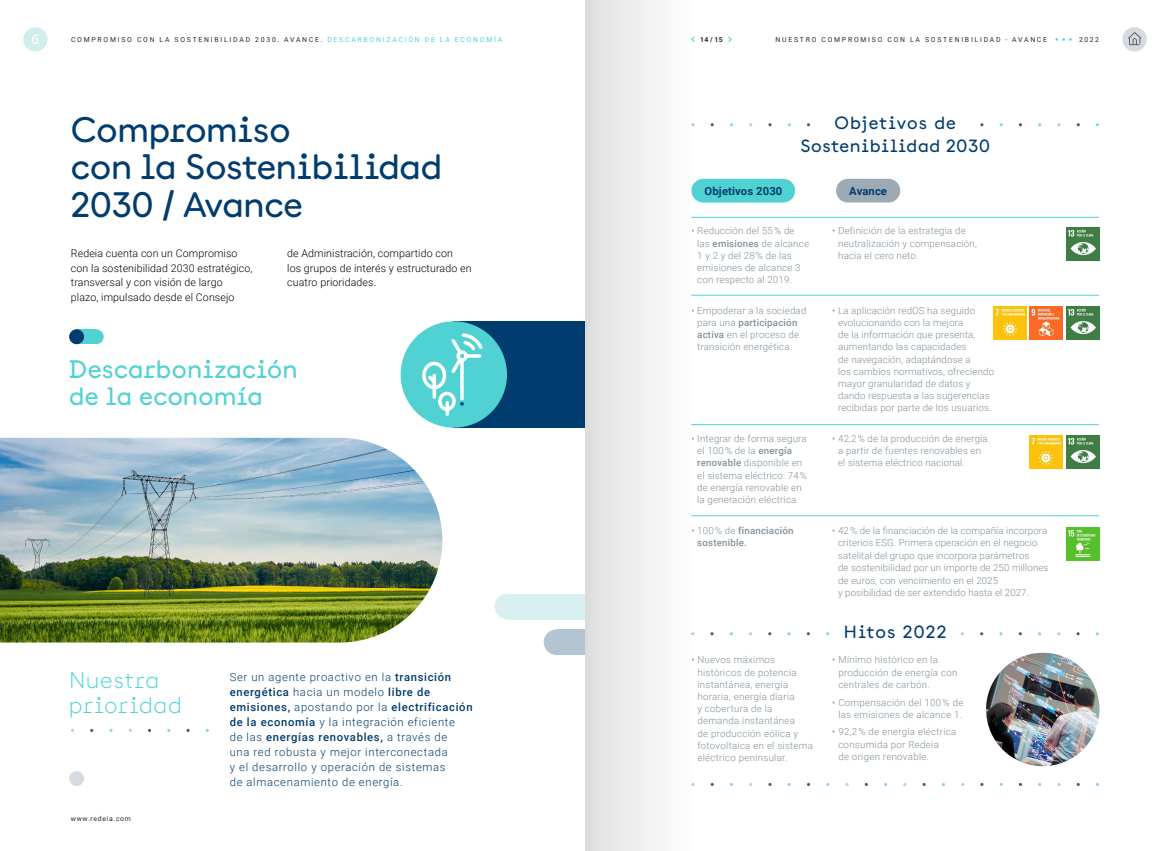
<style>
.page{position:relative;width:1170px;height:851px;background:#fff}
.page>*{position:absolute;margin:0;border:0;box-sizing:border-box;transform-origin:0 0}
.t1{font:500 35px/37.5px "Documan";color:#003c6e}
.t2{font:500 25px/27.5px "Documan";letter-spacing:.02em;color:#50d2d2}
.t3{font:300 22.5px/25px "Documan";letter-spacing:.04em;color:#50d2d2}
.t4{font:500 17.5px/22.5px "Documan";letter-spacing:.055em;color:#003c6e;text-align:center}
.t5{font:500 17.5px "Documan";letter-spacing:.075em;color:#003c6e}
.t6{font:500 13.12px "Documan";color:#fff}
.t7{font:300 11.25px/15px "Roboto";letter-spacing:.06em;color:#003c6e}
.t8{font:700 11.25px "Roboto";letter-spacing:.01em;color:#003c6e}
.t9{font:300 10.62px/14.6px "Roboto";letter-spacing:.01em;color:#000}
.t10{font:300 9.75px/12.1px "Roboto";letter-spacing:.02em;color:#81919b}
.t11{font:500 9.75px/12.1px "Roboto";letter-spacing:.02em;color:#81919b}
.t12{font:6.88px "Roboto";letter-spacing:.255em;color:#282827}
.t13{font:6.88px "Roboto";letter-spacing:.1em;color:#282827}
.t14{font:700 6.88px "Roboto";color:#282827}
.s1{color:#50d2d2}
.s2{font-weight:500}
.s3{font-family:"Documan";font-weight:300;font-size:10px;color:#50d2d2}
.s4{font-weight:300}
</style>
<div class="page">
<div style="left:1122px;top:27px;width:24px;height:24px;background:#d7dae2;border-radius:50%"></div>
<svg style="left:1128px;top:32px;width:13px;height:13px"></svg>
<hr style="left:691px;top:515px;width:407px;height:1px;background:#50d2d2">
<hr style="left:691px;top:217px;width:407px;height:1px;background:#50d2d2">
<hr style="left:691px;top:424px;width:407px;height:1px;background:#50d2d2">
<hr style="left:691px;top:295px;width:407px;height:1px;background:#50d2d2">
<div style="left:847px;top:179px;width:41px;height:23px;background:#9baab4"></div>
<div style="left:703px;top:179px;width:80px;height:23px;background:#50d2d2"></div>
<div style="left:23px;top:27px;width:25px;height:24px;background:#d1eded;border-radius:50%"></div>
<div style="left:454px;top:321px;width:131px;height:106px;background:#003c6e"></div>
<div style="left:400px;top:321px;width:107px;height:106px;background:#50d2d2;border-radius:50%"></div>
<svg style="left:420px;top:331px;width:65px;height:86px"></svg>
<img style="left:0;top:438px;width:442px;height:204px">
<div style="left:89px;top:329px;width:15px;height:15px;background:#50d2d2;border-radius:50%"></div>
<div style="left:77px;top:329px;width:19px;height:15px;background:#50d2d2"></div>
<div style="left:69px;top:329px;width:15px;height:15px;background:#003c6e;border-radius:50%"></div>
<div style="left:69px;top:771px;width:15px;height:14px;background:#d7dae2;border-radius:50%"></div>
<div style="left:494px;top:593px;width:26px;height:26px;background:#d8f0f0;border-radius:50%"></div>
<div style="left:507px;top:593px;width:78px;height:26px;background:#d8f0f0"></div>
<div style="left:543px;top:629px;width:26px;height:26px;background:#b3c5d3;border-radius:50%"></div>
<div style="left:556px;top:629px;width:29px;height:26px;background:#b3c5d3"></div>
<svg style="left:728px;top:36px;width:4px;height:7px"></svg>
<div style="left:585px;top:0;width:109px;height:850px;background:linear-gradient(to right,#dfdfdf,#fff)"></div>
<img style="left:1066px;top:227px;width:32px;height:33px">
<img style="left:993px;top:307px;width:33px;height:32px">
<img style="left:1029px;top:307px;width:33px;height:32px">
<img style="left:1066px;top:307px;width:32px;height:32px">
<img style="left:1029px;top:435px;width:33px;height:33px">
<img style="left:1066px;top:435px;width:32px;height:33px">
<img style="left:1066px;top:527px;width:32px;height:33px">
<img style="left:985px;top:652px;width:114px;height:114px;border-radius:57px">
<h3 class="t6" style="left:32px;top:28px;width:9px">6</h3>
<p class="t12" style="left:71px;top:34px;width:433px">COMPROMISO CON LA SOSTENIBILIDAD 2030. AVANCE. <span class="s1">DESCARBONIZACIÓN DE LA ECONOMÍA</span></p>
<p class="t1" style="left:71px;top:105px;width:372px">Compromiso<br>con la Sostenibilidad<br>2030 / Avance</p>
<p class="t9" style="left:71px;top:245px;width:183px">Redeia cuenta con un Compromiso con la sostenibilidad 2030 estratégico, transversal y con visión de largo plazo, impulsado desde el Consejo</p>
<p class="t9" style="left:287px;top:245px;width:186px">de Administración, compartido con<br>los grupos de interés y estructurado en cuatro prioridades.</p>
<h3 class="t2" style="left:69px;top:351px;width:230px">Descarbonización de la economía</h3>
<h4 class="t3" style="left:69px;top:664px;width:114px">Nuestra prioridad</h4>
<p class="t13" style="left:71px;top:813px;width:62px">www.redeia.com</p>
<p class="t7" style="left:230px;top:669px;width:244px">Ser un agente proactivo en la <span class="s2">transición energética</span> hacia un modelo <span class="s2">libre de emisiones,</span> apostando por la <span class="s2">electrificación de la economía</span> y la integración eficiente<br>de las <span class="s2">energías renovables,</span> a través de<br>una red robusta y mejor interconectada<br>y el desarrollo y operación de sistemas<br>de almacenamiento de energía.</p>
<p class="t14" style="left:700px;top:34px;width:24px">14 / 15</p>
<p class="t12" style="left:775px;top:34px;width:325px">NUESTRO COMPROMISO CON LA SOSTENIBILIDAD - AVANCE <span class="s3">• • •</span> 2022</p>
<h3 class="t4" style="left:800px;top:109px;width:191px">Objetivos de<br>Sostenibilidad 2030</h3>
<p class="t8" style="left:849px;top:183px;width:39px">Avance</p>
<p class="t10" style="left:832px;top:224px;width:135px">• Definición de la estrategia de</p>
<p class="t10" style="left:838px;top:236px;width:140px">neutralización y compensación, hacia el cero neto.</p>
<p class="t8" style="left:704px;top:183px;width:79px">Objetivos 2030</p>
<p class="t10" style="left:697px;top:224px;width:113px;text-indent:-6px">• Reducción del 55% de las <span class="s2">emisiones</span> de alcance<br>1 y 2 y del 28% de las emisiones de alcance 3 con respecto al 2019.</p>
<p class="t10" style="left:697px;top:304px;width:111px;text-indent:-6px">• Empoderar a la sociedad para una <span class="s2">participación activa</span> en el proceso de transición energética.</p>
<p class="t10" style="left:832px;top:304px;width:144px">• La aplicación redOS ha seguido</p>
<p class="t10" style="left:838px;top:316px;width:157px">evolucionando con la mejora<br>de la información que presenta, aumentando las capacidades<br>de navegación, adaptándose a<br>los cambios normativos, ofreciendo mayor granularidad de datos y dando respuesta a las sugerencias recibidas por parte de los usuarios.</p>
<p class="t10" style="left:832px;top:432px;width:157px">• 42,2% de la producción de energía</p>
<p class="t10" style="left:838px;top:444px;width:144px">a partir de fuentes renovables en el sistema eléctrico nacional.</p>
<p class="t10" style="left:697px;top:432px;width:111px;text-indent:-6px">• Integrar de forma segura el 100% de la <span class="s2">energía renovable</span> disponible en el sistema eléctrico: 74% de energía renovable en la generación eléctrica.</p>
<p class="t11" style="left:697px;top:523px;width:98px;text-indent:-6px"><span class="s4">• 100% de</span> financiación sostenible.</p>
<p class="t10" style="left:832px;top:523px;width:216px">• 42% de la financiación de la compañía incorpora</p>
<p class="t10" style="left:838px;top:536px;width:212px;line-height:12.5px">criterios ESG. Primera operación en el negocio satelital del grupo que incorpora parámetros<br>de sostenibilidad por un importe de 250 millones de euros, con vencimiento en el 2025<br>y posibilidad de ser extendido hasta el 2027.</p>
<h3 class="t5" style="left:843px;top:617px;width:104px">Hitos 2022</h3>
<p class="t10" style="left:832px;top:653px;width:107px">• Mínimo histórico en la</p>
<p class="t10" style="left:838px;top:665px;width:120px">producción de energía con centrales de carbón.</p>
<p class="t10" style="left:832px;top:695px;width:132px">• Compensación del 100% de</p>
<p class="t10" style="left:838px;top:707px;width:125px">las emisiones de alcance 1.</p>
<p class="t10" style="left:832px;top:725px;width:125px">• 92,2 % de energía eléctrica</p>
<p class="t10" style="left:838px;top:737px;width:102px">consumida por Redeia de origen renovable.</p>
<p class="t10" style="left:697px;top:653px;width:117px;text-indent:-6px">• Nuevos máximos históricos de potencia instantánea, energía horaria, energía diaria<br>y cobertura de la demanda instantánea<br>de producción eólica y fotovoltaica en el sistema eléctrico peninsular.</p>
</div>
